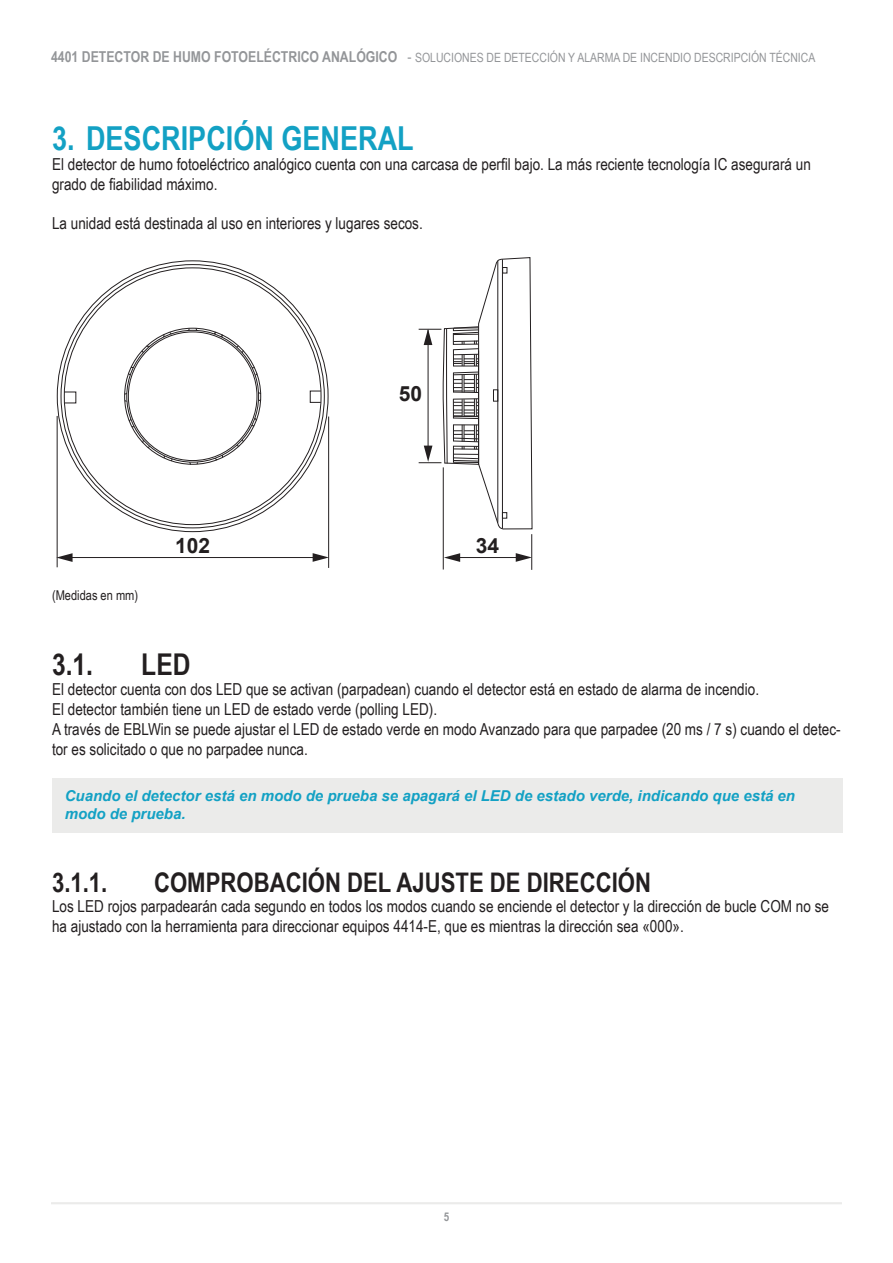
<style>
.page{position:relative;width:893px;height:1263px;background:#fff}
.page>*{position:absolute;margin:0;border:0;box-sizing:border-box;transform-origin:0 0}
.t1{font:700 33px "Arial Narrow";color:#13a1c4}
.t2{font:700 30px "Arial Narrow";color:#231f20}
.t3{font:700 27px "Arial Narrow";color:#231f20}
.t4{font:700 21px "Arial";color:#231f20}
.t5{font:16.5px/19.8px "Arial Narrow";color:#231f20}
.NOTE{font:italic 700 15px/18px "Arial";color:#13a1c4}
.Picture_text{font:13.5px "Arial Narrow";color:#231f20}
.t6{font:12.75px "Arial Narrow";color:#939598}
.t7{font:700 12px "Arial Narrow";color:#939598}
.s1{font-weight:700;font-size:15px}
.s2{font-size:15px}
</style>
<div class="page">
<hr style="left:51px;top:1202px;width:791px;height:2px;background:#ebebea">
<svg style="left:141px;top:346px;width:9px;height:8px"></svg>
<svg style="left:163px;top:331px;width:9px;height:6px"></svg>
<svg style="left:213px;top:331px;width:10px;height:7px"></svg>
<svg style="left:127px;top:367px;width:6px;height:9px"></svg>
<svg style="left:124px;top:392px;width:4px;height:10px"></svg>
<svg style="left:142px;top:439px;width:9px;height:10px"></svg>
<svg style="left:164px;top:456px;width:9px;height:6px"></svg>
<svg style="left:63px;top:391px;width:14px;height:13px"></svg>
<div style="left:310px;top:391px;width:11px;height:12px;border:1px solid #231f20"></div>
<svg style="left:128px;top:418px;width:6px;height:9px"></svg>
<svg style="left:188px;top:327px;width:10px;height:5px"></svg>
<svg style="left:236px;top:345px;width:8px;height:9px"></svg>
<svg style="left:258px;top:392px;width:4px;height:10px"></svg>
<svg style="left:252px;top:367px;width:6px;height:9px"></svg>
<svg style="left:252px;top:417px;width:6px;height:9px"></svg>
<svg style="left:236px;top:439px;width:8px;height:8px"></svg>
<svg style="left:189px;top:461px;width:10px;height:4px"></svg>
<svg style="left:214px;top:455px;width:9px;height:6px"></svg>
<hr style="left:328px;top:417px;width:1px;height:151px;background:#231f20">
<hr style="left:57px;top:416px;width:1px;height:151px;background:#231f20">
<hr style="left:70px;top:557px;width:256px;height:1px;background:#231f20">
<svg style="left:56px;top:553px;width:17px;height:9px"></svg>
<svg style="left:313px;top:553px;width:16px;height:9px"></svg>
<svg style="left:419px;top:257px;width:114px;height:273px"></svg>
<hr style="left:531px;top:534px;width:1px;height:36px;background:#231f20">
<hr style="left:443px;top:467px;width:1px;height:102px;background:#231f20">
<hr style="left:450px;top:557px;width:77px;height:1px;background:#231f20">
<svg style="left:444px;top:553px;width:16px;height:9px"></svg>
<svg style="left:516px;top:553px;width:16px;height:9px"></svg>
<div style="left:52px;top:778px;width:790px;height:54px;background:#ebebea"></div>
<p class="t6" style="left:51px;top:48px;width:766px"><span class="s1">4401 DETECTOR DE HUMO FOTOELÉCTRICO ANALÓGICO</span> <span class="s2">-</span> SOLUCIONES DE DETECCIÓN Y ALARMA DE INCENDIO DESCRIPCIÓN TÉCNICA</p>
<p class="t1" style="left:52px;top:113px;width:363px">3. DESCRIPCIÓN GENERAL</p>
<p class="t5" style="left:52px;top:153px;width:760px">El detector de humo fotoeléctrico analógico cuenta con una carcasa de perfil bajo. La más reciente tecnología IC asegurará un grado de fiabilidad máximo.</p>
<p class="t5" style="left:52px;top:213px;width:372px">La unidad está destinada al uso en interiores y lugares secos.</p>
<p class="Picture_text" style="left:52px;top:585px;width:88px">(Medidas en mm)</p>
<p class="t4" style="left:175px;top:531px;width:37px">102</p>
<p class="t4" style="left:399px;top:380px;width:25px">50</p>
<p class="t4" style="left:476px;top:531px;width:25px">34</p>
<p class="t2" style="left:52px;top:642px;width:43px">3.1.</p>
<p class="t2" style="left:141px;top:642px;width:51px">LED</p>
<p class="t5" style="left:52px;top:679px;width:709px">El detector cuenta con dos LED que se activan (parpadean) cuando el detector está en estado de alarma de incendio.</p>
<p class="t5" style="left:52px;top:699px;width:387px">El detector también tiene un LED de estado verde (polling LED).</p>
<p class="t5" style="left:52px;top:718px;width:790px">A través de EBLWin se puede ajustar el LED de estado verde en modo Avanzado para que parpadee (20 ms / 7 s) cuando el detec&shy;tor es solicitado o que no parpadee nunca.</p>
<p class="NOTE" style="left:65px;top:788px;width:732px">Cuando el detector está en modo de prueba se apagará el LED de estado verde, indicando que está en modo de prueba.</p>
<p class="t3" style="left:52px;top:862px;width:57px">3.1.1.</p>
<p class="t3" style="left:154px;top:862px;width:498px">COMPROBACIÓN DEL AJUSTE DE DIRECCIÓN</p>
<p class="t5" style="left:52px;top:896px;width:778px">Los LED rojos parpadearán cada segundo en todos los modos cuando se enciende el detector y la dirección de bucle COM no se ha ajustado con la herramienta para direccionar equipos 4414-E, que es mientras la dirección sea «000».</p>
<p class="t7" style="left:444px;top:1207px;width:7px">5</p>
</div>
